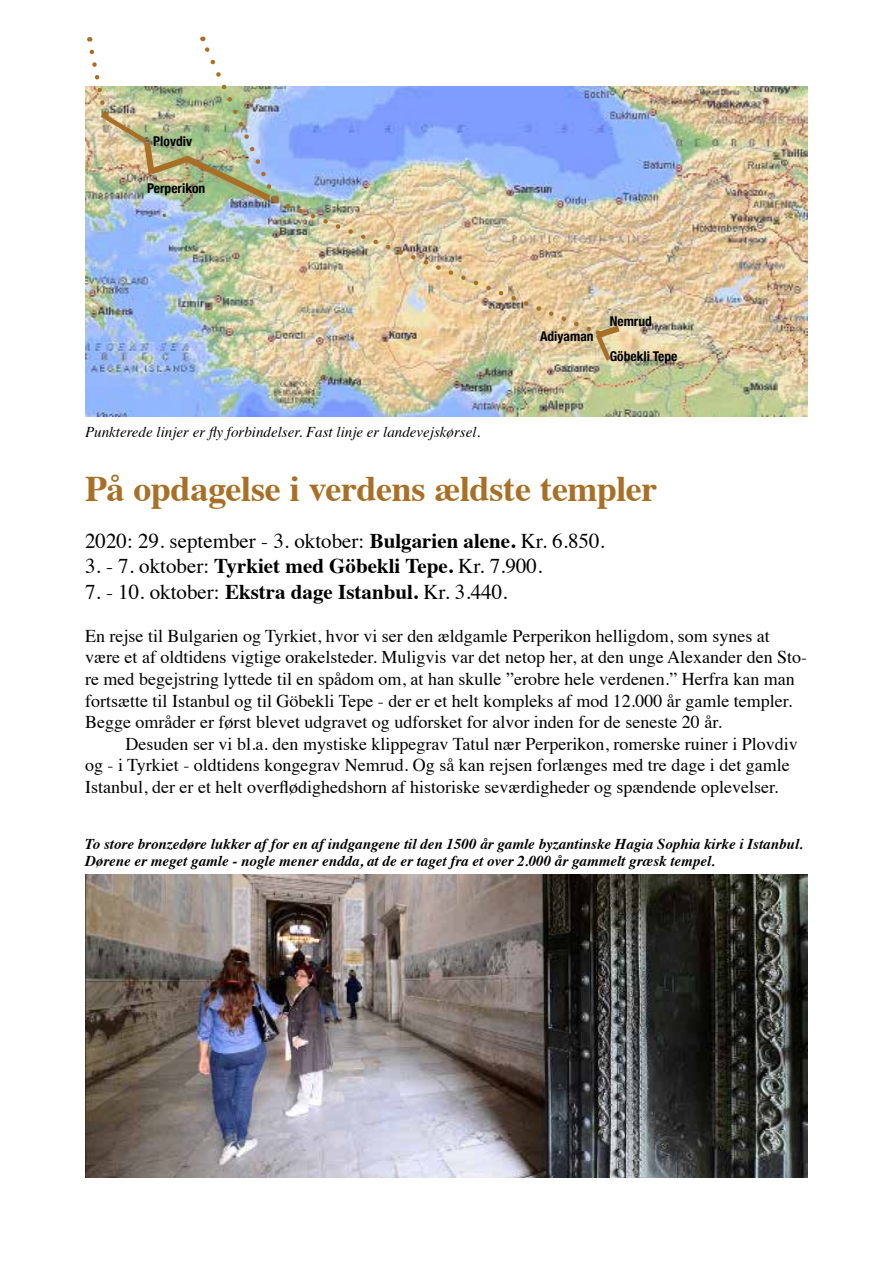
<style>
.page{position:relative;width:893px;height:1263px;background:#fff}
.page>*{position:absolute;margin:0;border:0;box-sizing:border-box;transform-origin:0 0}
.t1{font:700 36px "Times";letter-spacing:-.01em;color:#a87026}
.t2{font:21px "Times";color:#000}
.t3{font:18px/21.6px "Times";color:#000}
.t4{font:italic 700 15px/16.5px "Times";color:#000}
.t5{font:italic 15px "Times";color:#000}
.t6{font:700 condensed 13.5px "Helvetica Neue";color:#000}
.s1{font-weight:700}
</style>
<div class="page">
<img style="left:85px;top:87px;width:723px;height:330px">
<img style="left:87px;top:37px;width:539px;height:329px">
<img style="left:85px;top:875px;width:723px;height:303px">
<p class="t6" style="left:153px;top:130px;width:40px">Plovdiv</p>
<p class="t6" style="left:147px;top:177px;width:60px">Perperikon</p>
<p class="t6" style="left:540px;top:325px;width:55px">Adiyaman</p>
<p class="t6" style="left:610px;top:310px;width:44px">Nemrud</p>
<p class="t6" style="left:610px;top:345px;width:69px">Göbekli Tepe</p>
<p class="t5" style="left:85px;top:418px;width:397px">Punkterede linjer er fly forbindelser. Fast linje er landevejskørsel.</p>
<h1 class="t1" style="left:85px;top:455px;width:574px">På opdagelse i verdens ældste templer</h1>
<p class="t2" style="left:85px;top:521px;width:521px">2020: 29. september - 3. oktober: <span class="s1">Bulgarien alene.</span> Kr. 6.850.</p>
<p class="t2" style="left:85px;top:547px;width:459px">3. - 7. oktober: <span class="s1">Tyrkiet med Göbekli Tepe.</span> Kr. 7.900.</p>
<p class="t2" style="left:85px;top:572px;width:424px">7. - 10. oktober: <span class="s1">Ekstra dage Istanbul.</span> Kr. 3.440.</p>
<p class="t3" style="left:85px;top:623px;width:724px">En rejse til Bulgarien og Tyrkiet, hvor vi ser den ældgamle Perperikon helligdom, som synes at være et af oldtidens vigtige orakelsteder. Muligvis var det netop her, at den unge Alexander den Sto&shy;re med begejstring lyttede til en spådom om, at han skulle ”erobre hele verdenen.” Herfra kan man fortsætte til Istanbul og til Göbekli Tepe - der er et helt kompleks af mod 12.000 år gamle templer.<br>Begge områder er først blevet udgravet og udforsket for alvor inden for de seneste 20 år.</p>
<p class="t3" style="left:85px;top:731px;width:714px;text-indent:40px">Desuden ser vi bl.a. den mystiske klippegrav Tatul nær Perperikon, romerske ruiner i Plovdiv og - i Tyrkiet - oldtidens kongegrav Nemrud. Og så kan rejsen forlænges med tre dage i det gamle<br>Istanbul, der er et helt overflødighedshorn af historiske seværdigheder og spændende oplevelser.</p>
<p class="t4" style="left:85px;top:834px;width:719px">To store bronzedøre lukker af for en af indgangene til den 1500 år gamle byzantinske Hagia Sophia kirke i Istanbul.<br>Dørene er meget gamle - nogle mener endda, at de er taget fra et over 2.000 år gammelt græsk tempel.</p>
</div>
